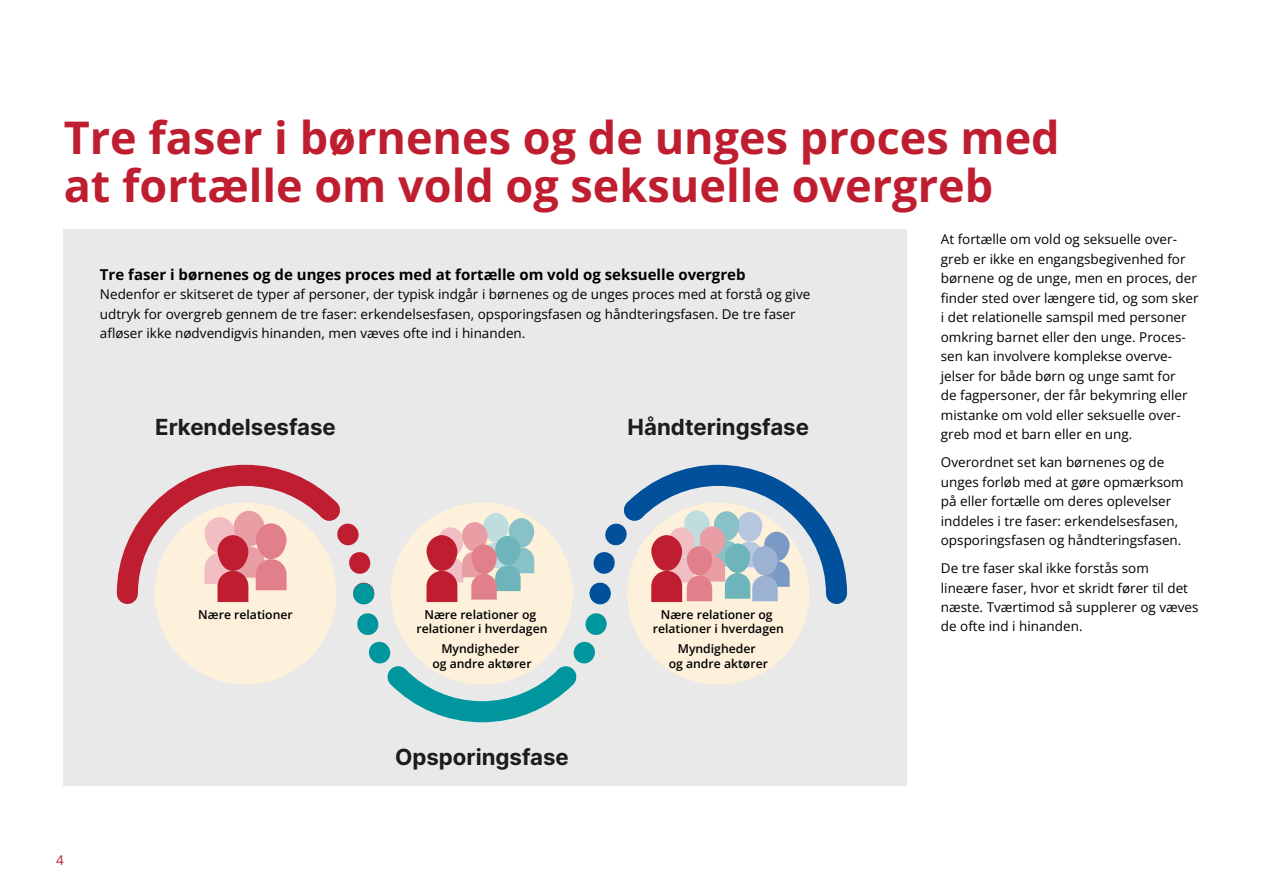
<style>
.page{position:relative;width:1263px;height:893px;background:#fff}
.page>*{position:absolute;margin:0;border:0;box-sizing:border-box;transform-origin:0 0}
.t1{font:700 45px/48px "Open Sans";color:#bf1d30}
.t2{font:700 22.2px "Inter";color:#1c1c1b}
.t3{font:700 15px "Open Sans";color:#000}
.t4{font:13.5px/19.5px "Open Sans";color:#000}
.t5{font:13.5px "Open Sans";color:#bf1d30}
.t6{font:600 12.15px/14.7px "Open Sans";color:#000;text-align:center}
</style>
<div class="page">
<div style="left:64px;top:230px;width:843px;height:556px;background:#e9e9e9"></div>
<svg style="left:116px;top:464px;width:732px;height:259px"></svg>
<h1 class="t1" style="left:64px;top:113px;width:997px">Tre faser i børnenes og de unges proces med at fortælle om vold og seksuelle overgreb</h1>
<p class="t3" style="left:100px;top:264px;width:647px">Tre faser i børnenes og de unges proces med at fortælle om vold og seksuelle overgreb</p>
<p class="t4" style="left:100px;top:284px;width:712px">Nedenfor er skitseret de typer af personer, der typisk indgår i børnenes og de unges proces med at forstå og give udtryk for overgreb gennem de tre faser: erkendelsesfasen, opsporingsfasen og håndteringsfasen. De tre faser afløser ikke nødvendigvis hinanden, men væves ofte ind i hinanden.</p>
<h2 class="t2" style="left:155px;top:410px;width:182px">Erkendelsesfase</h2>
<h2 class="t2" style="left:628px;top:410px;width:183px">Håndteringsfase</h2>
<p class="t5" style="left:56px;top:851px;width:9px">4</p>
<p class="t6" style="left:198px;top:607px;width:96px">Nære relationer</p>
<p class="t6" style="left:416px;top:607px;width:133px">Nære relationer og relationer i hverdagen</p>
<p class="t6" style="left:432px;top:641px;width:101px">Myndigheder<br>og andre aktører</p>
<h2 class="t2" style="left:395px;top:740px;width:175px">Opsporingsfase</h2>
<p class="t6" style="left:653px;top:607px;width:133px">Nære relationer og relationer i hverdagen</p>
<p class="t6" style="left:669px;top:641px;width:101px">Myndigheder<br>og andre aktører</p>
<p class="t4" style="left:941px;top:229px;width:259px">At fortælle om vold og seksuelle over&shy;greb er ikke en engangsbegivenhed for børnene og de unge, men en proces, der finder sted over længere tid, og som sker i det relationelle samspil med personer omkring barnet eller den unge. Proces&shy;sen kan involvere komplekse overve&shy;jelser for både børn og unge samt for<br>de fagpersoner, der får bekymring eller mistanke om vold eller seksuelle over&shy;greb mod et barn eller en ung.</p>
<p class="t4" style="left:941px;top:452px;width:244px">Overordnet set kan børnenes og de unges forløb med at gøre opmærksom på eller fortælle om deres oplevelser inddeles i tre faser: erkendelsesfasen, opsporingsfasen og håndteringsfasen.</p>
<p class="t4" style="left:941px;top:558px;width:259px">De tre faser skal ikke forstås som lineære faser, hvor et skridt fører til det næste. Tværtimod så supplerer og væves de ofte ind i hinanden.</p>
</div>
